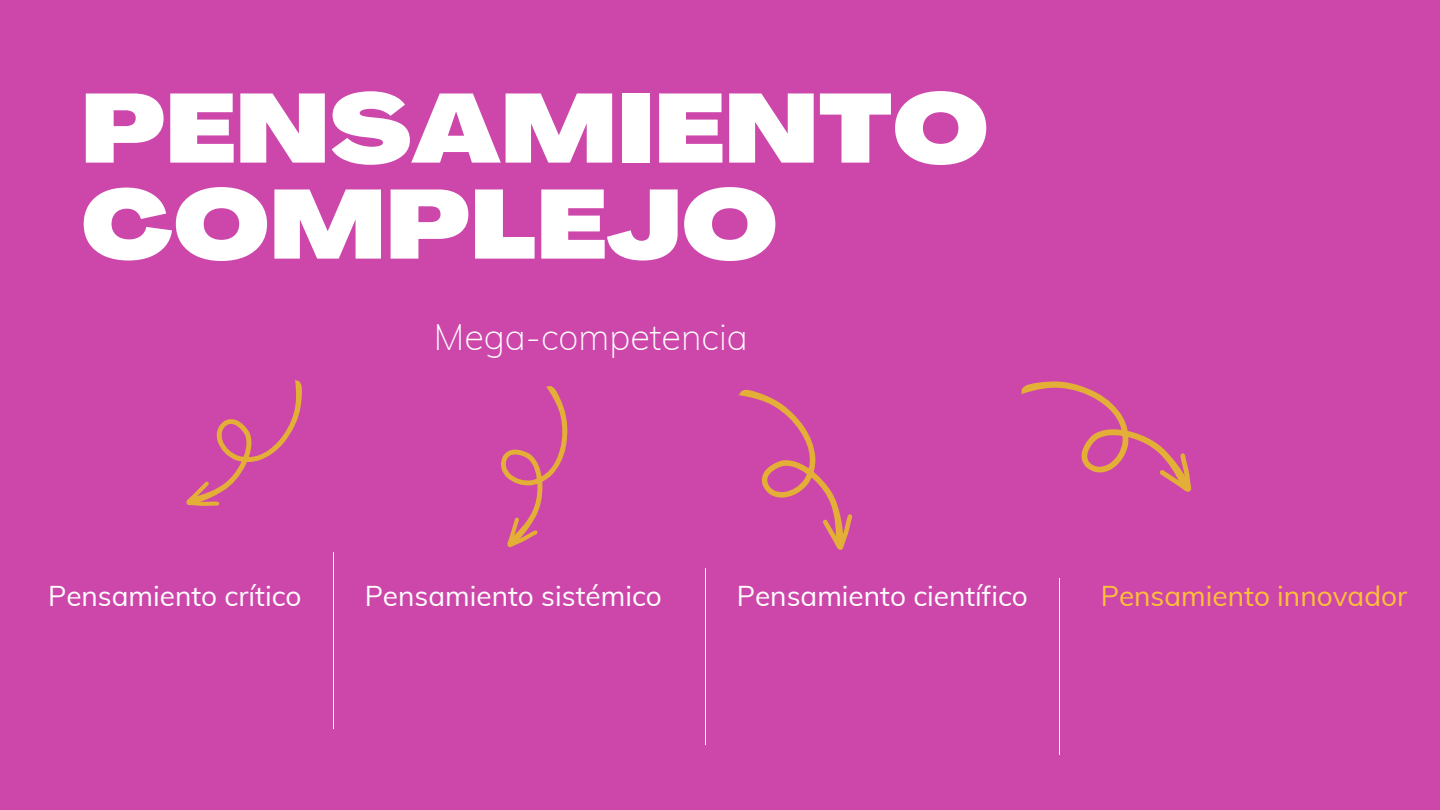
<style>
.page{position:relative;width:1440px;height:810px;background:#cd47ab}
.page>*{position:absolute;margin:0;border:0;box-sizing:border-box;transform-origin:0 0}
.t1{font:900 expanded 96px/96px "Agrandir";color:#fff}
.t2{font:200 36px "Muli";color:#fff}
.t3{font:28px "Muli";color:#fff}
.t4{font:28px "Muli";color:#ffc236}
</style>
<div class="page">
<hr style="left:333px;top:552px;width:1px;height:177px;background:#fff">
<hr style="left:705px;top:568px;width:1px;height:177px;background:#fff">
<hr style="left:1060px;top:578px;width:1px;height:177px;background:#fff">
<svg style="left:186px;top:379px;width:116px;height:127px"></svg>
<svg style="left:501px;top:386px;width:67px;height:162px"></svg>
<svg style="left:738px;top:389px;width:114px;height:161px"></svg>
<svg style="left:1021px;top:381px;width:171px;height:111px"></svg>
<h1 class="t1" style="left:81px;top:91px;width:909px">PENSAMIENTO<br>COMPLEJO</h1>
<p class="t2" style="left:434px;top:314px;width:316px">Mega-competencia</p>
<p class="t3" style="left:48px;top:578px;width:255px">Pensamiento crítico</p>
<p class="t3" style="left:365px;top:578px;width:299px">Pensamiento sistémico</p>
<p class="t3" style="left:737px;top:578px;width:293px">Pensamiento científico</p>
<p class="t4" style="left:1101px;top:578px;width:308px">Pensamiento innovador</p>
</div>
